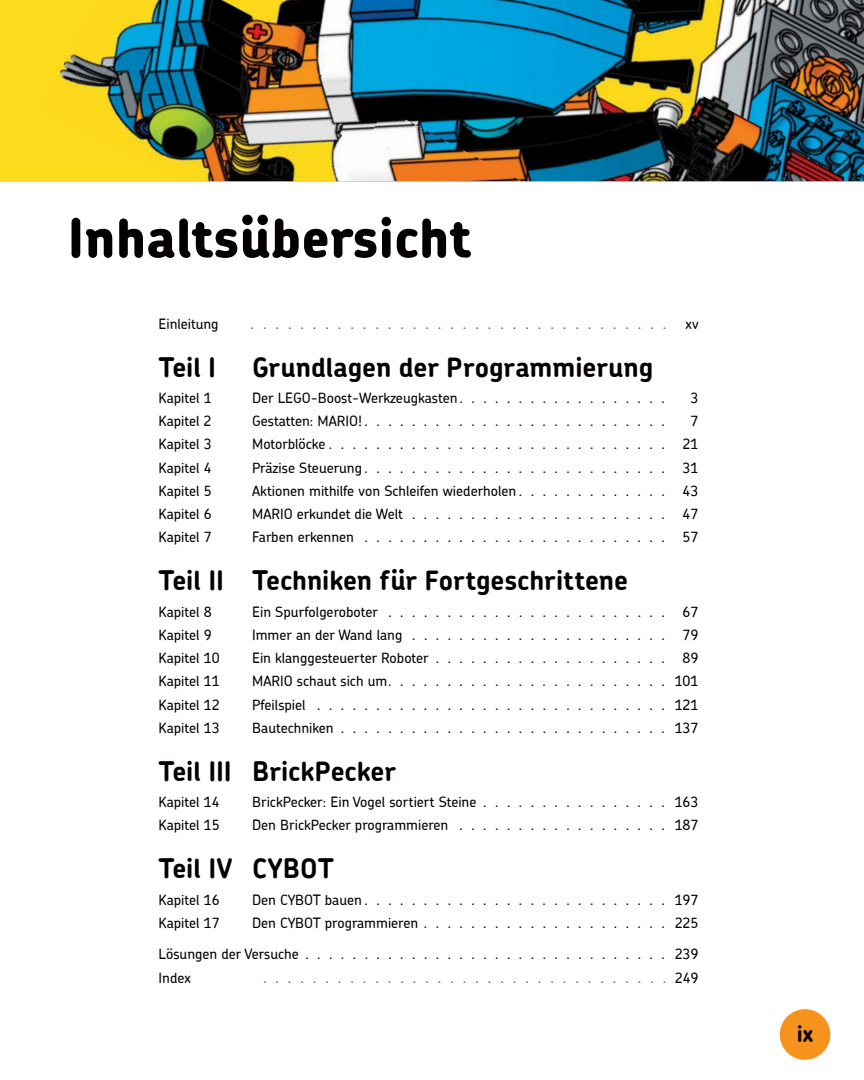
<style>
.page{position:relative;width:864px;height:1080px;background:#fff}
.page>*{position:absolute;margin:0;border:0;box-sizing:border-box;transform-origin:0 0}
.t1{font:800 54px "Chevin";color:#040000}
.t2{font:700 27px "Chevin";letter-spacing:-.005em;color:#040000}
.t3{font:700 22.5px "Chevin";color:#040000}
.t4{font:500 15px "Chevin";color:#636667}
.t5{font:500 14.25px/23.2px "Chevin";color:#040000}
.s1{font-size:14.25px;color:#040000}
</style>
<div class="page">
<div style="left:780px;top:1009px;width:50px;height:51px;background:#f6921e;border-radius:50%"></div>
<div style="left:0;top:0;width:864px;height:181px;background:#fcdb1c"></div>
<img style="left:59px;top:0;width:119px;height:161px">
<img style="left:178px;top:0;width:115px;height:181px">
<img style="left:293px;top:0;width:97px;height:181px">
<img style="left:390px;top:0;width:115px;height:156px">
<img style="left:346px;top:108px;width:129px;height:73px">
<img style="left:505px;top:0;width:359px;height:181px">
<img style="left:461px;top:156px;width:62px;height:25px">
<img style="left:635px;top:0;width:229px;height:122px">
<img style="left:749px;top:0;width:115px;height:61px">
<h1 class="t1" style="left:68px;top:202px;width:405px">Inhaltsübersicht</h1>
<p class="t5" style="left:159px;top:312px;width:61px">Einleitung</p>
<p class="t4" style="left:251px;top:313px;width:417px">. . . . . . . . . . . . . . . . . . . . . . . . . . . . . . . . . .</p>
<p class="t5" style="left:686px;top:312px;width:14px">xv</p>
<h2 class="t2" style="left:159px;top:349px;width:59px">Teil I</h2>
<h2 class="t2" style="left:252px;top:349px;width:403px">Grundlagen der Programmierung</h2>
<p class="t5" style="left:159px;top:386px;width:55px">Kapitel 1</p>
<p class="t5" style="left:252px;top:386px;width:414px">Der LEGO-Boost-Werkzeugkasten. . . . . . . . . . . . . . . . . .</p>
<p class="t5" style="left:691px;top:386px;width:9px">3</p>
<p class="t5" style="left:159px;top:409px;width:55px">Kapitel 2</p>
<p class="t5" style="left:252px;top:409px;width:414px">Gestatten: MARIO!..........................</p>
<p class="t5" style="left:691px;top:409px;width:9px">7</p>
<p class="t5" style="left:159px;top:432px;width:55px">Kapitel 3</p>
<p class="t5" style="left:252px;top:432px;width:414px">Motorblöcke.............................</p>
<p class="t5" style="left:683px;top:432px;width:17px">21</p>
<p class="t5" style="left:159px;top:456px;width:55px">Kapitel 4</p>
<p class="t5" style="left:252px;top:456px;width:414px">Präzise Steuerung..........................</p>
<p class="t5" style="left:683px;top:456px;width:17px">31</p>
<p class="t5" style="left:159px;top:479px;width:55px">Kapitel 5</p>
<p class="t5" style="left:252px;top:479px;width:414px">Aktionen mithilfe von Schleifen wiederholen . . . . . . . . . . . . .</p>
<p class="t5" style="left:683px;top:479px;width:17px">43</p>
<p class="t5" style="left:159px;top:502px;width:55px">Kapitel 6</p>
<p class="t5" style="left:252px;top:502px;width:414px">MARIO erkundet die Welt . . . . . . . . . . . . . . . . . . . . . .</p>
<p class="t5" style="left:683px;top:502px;width:17px">47</p>
<p class="t5" style="left:159px;top:525px;width:55px">Kapitel 7</p>
<p class="t5" style="left:252px;top:525px;width:414px">Farben erkennen . . . . . . . . . . . . . . . . . . . . . . . . . .</p>
<p class="t5" style="left:683px;top:525px;width:17px">57</p>
<h2 class="t2" style="left:159px;top:563px;width:471px">Teil II Techniken für Fortgeschrittene</h2>
<p class="t5" style="left:159px;top:600px;width:55px">Kapitel 8</p>
<p class="t5" style="left:252px;top:600px;width:448px">Ein Spurfolgeroboter . . . . . . . . . . . . . . . . . . . . . . . . 67</p>
<p class="t5" style="left:159px;top:623px;width:55px">Kapitel 9</p>
<p class="t5" style="left:252px;top:623px;width:414px">Immer an der Wand lang . . . . . . . . . . . . . . . . . . . . . .</p>
<p class="t5" style="left:683px;top:623px;width:17px">79</p>
<p class="t5" style="left:159px;top:646px;width:63px">Kapitel 10</p>
<p class="t5" style="left:252px;top:646px;width:414px">Ein klanggesteuerter Roboter . . . . . . . . . . . . . . . . . . . .</p>
<p class="t5" style="left:683px;top:646px;width:17px">89</p>
<p class="t5" style="left:159px;top:669px;width:63px">Kapitel 11</p>
<p class="t5" style="left:252px;top:669px;width:448px">MARIO schaut sich um........................101</p>
<p class="t5" style="left:159px;top:693px;width:63px">Kapitel 12</p>
<p class="t5" style="left:252px;top:693px;width:448px">Pfeilspiel . . . . . . . . . . . . . . . . . . . . . . . . . . . . . . 121</p>
<p class="t5" style="left:159px;top:716px;width:63px">Kapitel 13</p>
<p class="t5" style="left:252px;top:716px;width:448px">Bautechniken . . . . . . . . . . . . . . . . . . . . . . . . . . . . 137</p>
<h2 class="t2" style="left:159px;top:753px;width:239px">Teil III BrickPecker</h2>
<p class="t5" style="left:159px;top:790px;width:63px">Kapitel 14</p>
<p class="t5" style="left:252px;top:790px;width:448px">BrickPecker: Ein Vogel sortiert Steine . . . . . . . . . . . . . . . . 163</p>
<p class="t5" style="left:159px;top:813px;width:63px">Kapitel 15</p>
<p class="t5" style="left:252px;top:813px;width:448px">Den BrickPecker programmieren . . . . . . . . . . . . . . . . . . 187</p>
<h2 class="t2" style="left:159px;top:851px;width:177px">Teil IV CYBOT</h2>
<p class="t5" style="left:159px;top:888px;width:63px">Kapitel 16</p>
<p class="t5" style="left:252px;top:888px;width:448px">Den CYBOT bauen..........................197</p>
<p class="t5" style="left:159px;top:911px;width:63px">Kapitel 17</p>
<p class="t5" style="left:252px;top:911px;width:448px">Den CYBOT programmieren . . . . . . . . . . . . . . . . . . . . . 225</p>
<p class="t5" style="left:159px;top:942px;width:542px">Lösungen der Versuche . . . . . . . . . . . . . . . . . . . . . . . . . . . . . . . 239<br>Index</p>
<p class="t4" style="left:263px;top:968px;width:437px">. . . . . . . . . . . . . . . . . . . . . . . . . . . . . . . . . <span class="s1">249</span></p>
<h3 class="t3" style="left:797px;top:1019px;width:18px">ix</h3>
</div>
